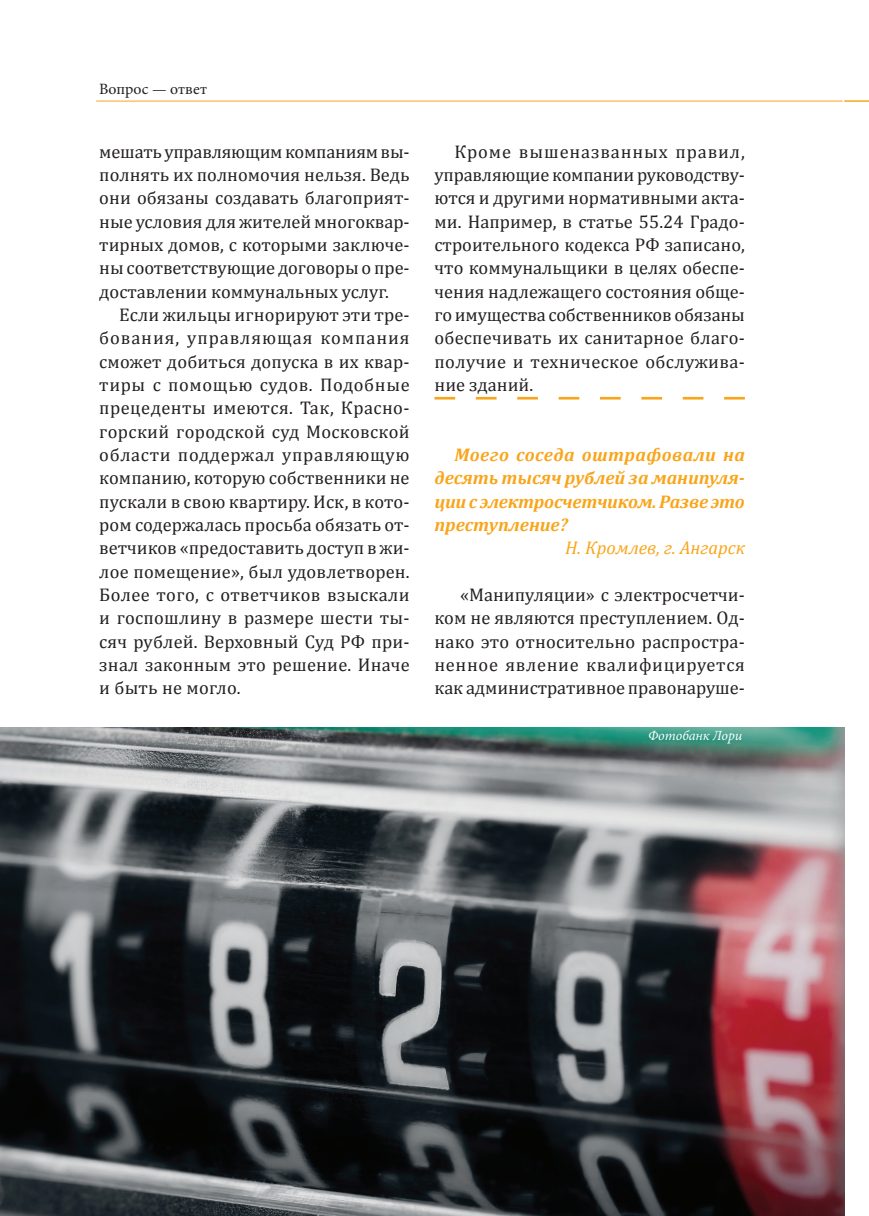
<style>
.page{position:relative;width:869px;height:1216px;background:#fff}
.page>*{position:absolute;margin:0;border:0;box-sizing:border-box;transform-origin:0 0}
.t1{font:18.38px/23.3px "Cambria";color:#231f20;text-align:justify}
.t2{font:italic 700 18.38px/23.3px "Cambria";letter-spacing:-.01em;color:#f9a51b;text-align:justify}
.t3{font:italic 18.38px "Cambria";color:#f9a51b}
.t4{font:15.75px "Minion Pro";color:#231f20}
.t5{font:italic 14px "Minion Pro";letter-spacing:-.005em;color:#fff}
</style>
<div class="page">
<svg style="left:844px;top:101px;width:24px;height:1px"></svg>
<hr style="left:96px;top:101px;width:746px;height:1px;background:#f9a51b">
<img style="left:0;top:728px;width:843px;height:487px">
<svg style="left:434px;top:397px;width:310px;height:2px"></svg>
<p class="t4" style="left:99px;top:79px;width:109px">Вопрос — ответ</p>
<p class="t1" style="left:99px;top:139px;width:312px">мешать управляющим компаниям вы&shy;полнять их полномочия нельзя. Ведь они обязаны создавать благоприят&shy;ные условия для жителей многоквар&shy;тирных домов, с которыми заключе&shy;ны соответствующие договоры о пре&shy;доставлении коммунальных услуг.</p>
<p class="t1" style="left:99px;top:303px;width:312px;text-indent:20px">Если жильцы игнорируют эти тре&shy;бования, управляющая компания сможет добиться допуска в их квар&shy;тиры с помощью судов. Подобные прецеденты имеются. Так, Красно&shy;горский городской суд Московской области поддержал управляющую компанию, которую собственники не пускали в свою квартиру. Иск, в кото&shy;ром содержалась просьба обязать от&shy;ветчиков «предоставить доступ в жи&shy;лое помещение», был удовлетворен.<br>Более того, с ответчиков взыскали и госпошлину в размере шести ты&shy;сяч рублей. Верховный Суд РФ при&shy;знал законным это решение. Иначе и быть не могло.</p>
<p class="t1" style="left:434px;top:139px;width:312px;text-indent:20px">Кроме вышеназванных правил, управляющие компании руководству&shy;ются и другими нормативными акта&shy;ми. Например, в статье 55.24 Градо&shy;строительного кодекса РФ записано, что коммунальщики в целях обеспе&shy;чения надлежащего состояния обще&shy;го имущества собственников обязаны обеспечивать их санитарное благо&shy;получие и техническое обслужива&shy;ние зданий.</p>
<p class="t2" style="left:434px;top:443px;width:312px;text-indent:20px">Моего соседа оштрафовали на десять тысяч рублей за манипуля&shy;циис электросчетчиком. Разве это преступление?</p>
<p class="t3" style="left:565px;top:537px;width:181px">Н. Кромлев, г. Ангарск</p>
<p class="t1" style="left:434px;top:582px;width:312px;text-indent:26px">«Манипуляции» с электросчетчи&shy;ком не являются преступлением. Од&shy;нако это относительно распростра&shy;ненное явление квалифицируется как административное правонаруше-</p>
<p class="t5" style="left:647px;top:726px;width:96px">Фотобанк Лори</p>
</div>
